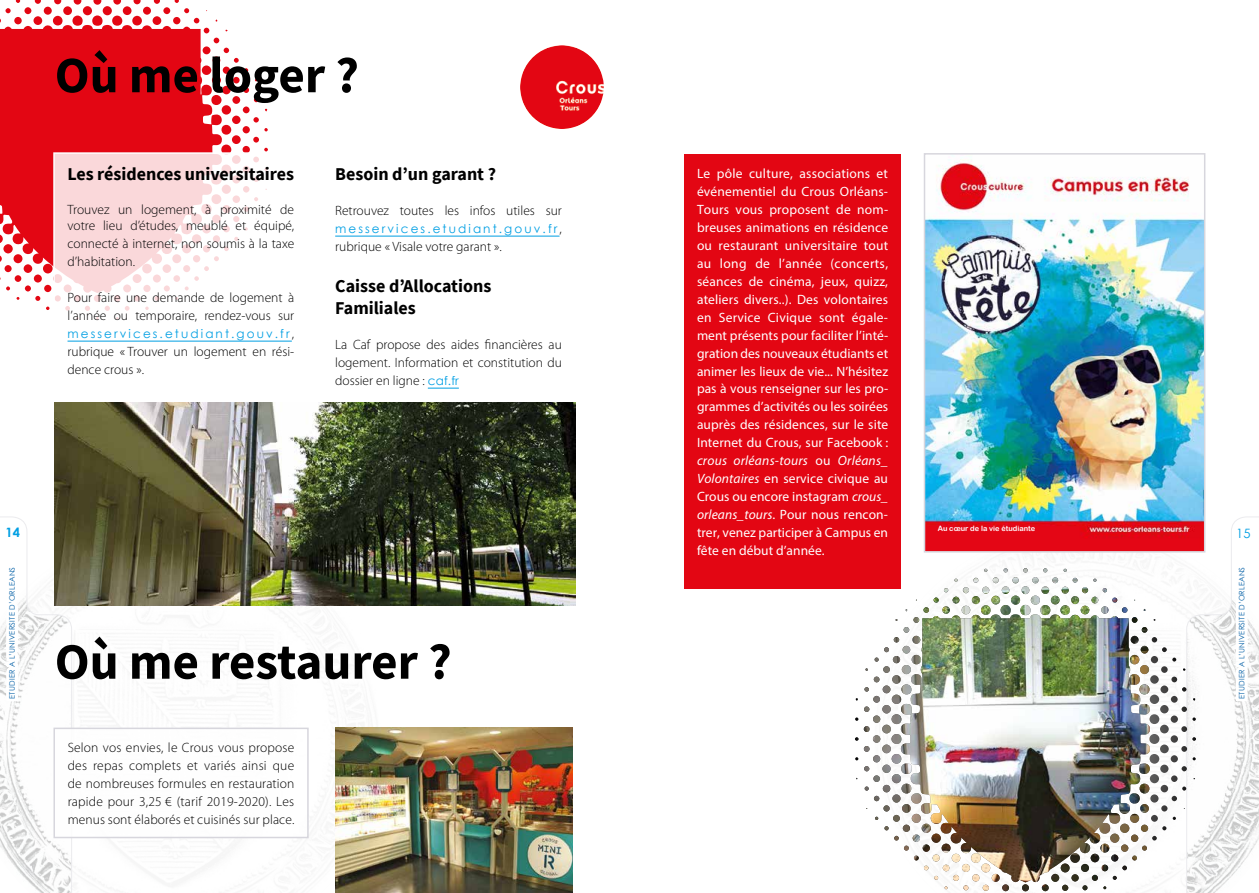
<style>
.page{position:relative;width:1259px;height:893px;background:#fff}
.page>*{position:absolute;margin:0;border:0;box-sizing:border-box;transform-origin:0 0}
.t1{font:700 51px "Source Sans Pro";color:#000}
.t2{font:700 18px/22.5px "Source Sans Pro";color:#000}
.t3{font:13.5px/18px "Myriad Pro";color:#fff;text-align:justify}
.t4{font:300 13.5px/18px "Myriad Pro";color:#000}
.t5{font:700 12.9px "Century Gothic";color:#009fe3}
.t6{font:12.9px "Century Gothic";color:#009fe3}
.t7{font:12px "Century Gothic";letter-spacing:.175em;color:#009fe3}
.t8{font:7.5px "Century Gothic";letter-spacing:.025em;color:#005ea5}
.t9{font:7.35px "Arial Rounded MT Bold";color:#fff}
.s1{font-family:"Myriad Pro";font-weight:300;font-size:13.5px;color:#000}
.s2{font-family:"Century Gothic";font-weight:400;font-size:12px;color:#009fe3}
.s3{font-style:italic}
</style>
<div class="page">
<img style="left:869px;top:579px;width:317px;height:313px">
<svg style="left:72px;top:605px;width:317px;height:234px"></svg>
<svg style="left:0;top:516px;width:72px;height:377px"></svg>
<svg style="left:1186px;top:516px;width:73px;height:377px"></svg>
<svg style="left:0;top:25px;width:223px;height:268px;background:#e51c28"></svg>
<div style="left:92px;top:15px;width:11px;height:11px;background:#e30613;border-radius:50%"></div>
<div style="left:72px;top:16px;width:11px;height:10px;background:#e30613;border-radius:50%"></div>
<div style="left:211px;top:95px;width:10px;height:10px;background:#e30613;border-radius:50%"></div>
<div style="left:112px;top:16px;width:10px;height:10px;background:#e30613;border-radius:50%"></div>
<div style="left:221px;top:145px;width:10px;height:10px;background:#e30613;border-radius:50%"></div>
<div style="left:221px;top:125px;width:10px;height:10px;background:#e30613;border-radius:50%"></div>
<div style="left:43px;top:264px;width:10px;height:9px;background:#e30613;border-radius:50%"></div>
<div style="left:53px;top:16px;width:10px;height:9px;background:#e30613;border-radius:50%"></div>
<div style="left:132px;top:16px;width:10px;height:9px;background:#e30613;border-radius:50%"></div>
<div style="left:202px;top:65px;width:9px;height:10px;background:#e30613;border-radius:50%"></div>
<div style="left:222px;top:105px;width:9px;height:10px;background:#e30613;border-radius:50%"></div>
<svg style="left:0;top:234px;width:3px;height:10px"></svg>
<div style="left:3px;top:244px;width:10px;height:9px;background:#e30613;border-radius:50%"></div>
<div style="left:83px;top:6px;width:9px;height:9px;background:#e30613;border-radius:50%"></div>
<div style="left:103px;top:6px;width:9px;height:9px;background:#e30613;border-radius:50%"></div>
<div style="left:212px;top:76px;width:9px;height:9px;background:#e30613;border-radius:50%"></div>
<div style="left:13px;top:254px;width:9px;height:9px;background:#e30613;border-radius:50%"></div>
<div style="left:63px;top:6px;width:9px;height:9px;background:#e30613;border-radius:50%"></div>
<div style="left:123px;top:6px;width:9px;height:9px;background:#e30613;border-radius:50%"></div>
<div style="left:232px;top:135px;width:9px;height:9px;background:#e30613;border-radius:50%"></div>
<div style="left:33px;top:16px;width:9px;height:9px;background:#e30613;border-radius:50%"></div>
<div style="left:153px;top:16px;width:8px;height:9px;background:#e30613;border-radius:50%"></div>
<div style="left:24px;top:264px;width:8px;height:9px;background:#e30613;border-radius:50%"></div>
<div style="left:222px;top:86px;width:9px;height:8px;background:#e30613;border-radius:50%"></div>
<div style="left:232px;top:116px;width:9px;height:8px;background:#e30613;border-radius:50%"></div>
<div style="left:34px;top:274px;width:8px;height:9px;background:#e30613;border-radius:50%"></div>
<div style="left:44px;top:7px;width:8px;height:8px;background:#e30613;border-radius:50%"></div>
<div style="left:143px;top:7px;width:8px;height:8px;background:#e30613;border-radius:50%"></div>
<svg style="left:93px;top:0;width:8px;height:5px"></svg>
<div style="left:232px;top:96px;width:8px;height:8px;background:#e30613;border-radius:50%"></div>
<svg style="left:113px;top:0;width:8px;height:5px"></svg>
<svg style="left:74px;top:0;width:7px;height:5px"></svg>
<div style="left:173px;top:17px;width:7px;height:7px;background:#e30613;border-radius:50%"></div>
<div style="left:242px;top:146px;width:8px;height:7px;background:#e30613;border-radius:50%"></div>
<svg style="left:0;top:255px;width:2px;height:7px"></svg>
<div style="left:242px;top:126px;width:8px;height:7px;background:#e30613;border-radius:50%"></div>
<div style="left:44px;top:285px;width:7px;height:7px;background:#e30613;border-radius:50%"></div>
<svg style="left:133px;top:0;width:8px;height:4px"></svg>
<svg style="left:54px;top:0;width:7px;height:4px"></svg>
<div style="left:5px;top:265px;width:7px;height:7px;background:#e30613;border-radius:50%"></div>
<div style="left:24px;top:7px;width:7px;height:7px;background:#e30613;border-radius:50%"></div>
<div style="left:163px;top:7px;width:7px;height:7px;background:#e30613;border-radius:50%"></div>
<div style="left:243px;top:106px;width:7px;height:7px;background:#e30613;border-radius:50%"></div>
<div style="left:15px;top:275px;width:6px;height:7px;background:#e30613;border-radius:50%"></div>
<div style="left:233px;top:77px;width:7px;height:7px;background:#e30613;border-radius:50%"></div>
<svg style="left:154px;top:0;width:6px;height:4px"></svg>
<svg style="left:35px;top:0;width:6px;height:4px"></svg>
<svg style="left:25px;top:285px;width:6px;height:7px"></svg>
<svg style="left:35px;top:296px;width:5px;height:5px"></svg>
<svg style="left:243px;top:87px;width:15px;height:15px"></svg>
<svg style="left:0;top:0;width:20px;height:24px"></svg>
<svg style="left:0;top:276px;width:10px;height:14px"></svg>
<svg style="left:253px;top:109px;width:15px;height:42px"></svg>
<svg style="left:175px;top:0;width:73px;height:72px"></svg>
<svg style="left:56px;top:155px;width:236px;height:187px"></svg>
<hr style="left:68px;top:341px;width:224px;height:1px;background:#009fe3">
<div style="left:53px;top:152px;width:255px;height:247px;border:2px solid #fff"></div>
<hr style="left:335px;top:236px;width:224px;height:1px;background:#009fe3">
<hr style="left:428px;top:388px;width:31px;height:1px;background:#009fe3">
<img style="left:520px;top:45px;width:84px;height:84px;border-radius:42px">
<img style="left:954px;top:568px;width:142px;height:26px">
<div style="left:684px;top:155px;width:217px;height:434px;background:#e30613"></div>
<img style="left:926px;top:161px;width:276px;height:389px">
<div style="left:923px;top:153px;width:282px;height:400px;border:2px solid #d7d6dd"></div>
<div style="left:54px;top:728px;width:254px;height:109px;background:#fff"></div>
<div style="left:53px;top:728px;width:256px;height:110px;border:2px solid #d7d6dd"></div>
<img style="left:54px;top:402px;width:521px;height:203px">
<img style="left:335px;top:728px;width:237px;height:165px">
<h1 class="t1" style="left:55px;top:41px;width:306px">Où me loger ?</h1>
<h2 class="t2" style="left:68px;top:163px;width:228px">Les résidences universitaires</h2>
<p class="t4" style="left:68px;top:201px;width:228px;line-height:16.5px">Trouvez un logement, à proximité de votre lieu d’études, meublé et équipé,</p>
<p class="t4" style="left:68px;top:234px;width:228px">connecté à internet, non soumis à la taxe d’habitation.</p>
<p class="t4" style="left:68px;top:288px;width:228px">Pour faire une demande de logement à l’année ou temporaire, rendez-vous sur</p>
<p class="t7" style="left:68px;top:325px;width:228px">messervices.etudiant.gouv.fr<span class="s1">,</span></p>
<p class="t4" style="left:68px;top:342px;width:228px">rubrique « Trouver un logement en rési&shy;dence crous ».</p>
<h2 class="t2" style="left:335px;top:163px;width:162px">Besoin d’un garant ?</h2>
<p class="t4" style="left:335px;top:201px;width:228px">Retrouvez toutes les infos utiles sur</p>
<p class="t7" style="left:335px;top:220px;width:228px">messervices.etudiant.gouv.fr<span class="s1">,</span></p>
<p class="t4" style="left:335px;top:237px;width:168px">rubrique « Visale votre garant ».</p>
<h2 class="t2" style="left:335px;top:274px;width:158px">Caisse d’Allocations<br>Familiales</h2>
<p class="t4" style="left:335px;top:335px;width:228px;text-align:justify">La Caf propose des aides financières au logement. Information et constitution du dossier en ligne : <span class="s2">caf.fr</span></p>
<p class="t3" style="left:697px;top:164px;width:193px">Le pôle culture, associations et événementiel du Crous Orléans-Tours vous proposent de nom&shy;breuses animations en résidence ou restaurant universitaire tout au long de l’année (concerts, séances de cinéma, jeux, quizz, ateliers divers..). Des volontaires en Service Civique sont égale&shy;ment présents pour faciliter l’inté&shy;gration des nouveaux étudiants et animer les lieux de vie... N’hésitez pas à vous renseigner sur les pro&shy;grammes d’activités ou les soirées auprès des résidences, sur le site Internet du Crous, sur Facebook : <span class="s3">crous orléans-tours</span> ou <span class="s3">Orléans_ Volontaires</span> en service civique au Crous ou encore instagram <span class="s3">crous_ orleans_tours</span>. Pour nous rencon&shy;trer, venez participer à Campus en fête en début d’année.</p>
<p class="t9" style="left:937px;top:524px;width:99px">Au cœur de la vie étudiante</p>
<p class="t5" style="left:6px;top:523px;width:16px">14</p>
<p class="t6" style="left:1236px;top:525px;width:16px">15</p>
<p class="t8" style="left:7px;top:699px;width:133px;rotate:-90deg">ETUDIER A L’UNIVERSITE D’ORLEANS</p>
<p class="t8" style="left:1236px;top:699px;width:133px;rotate:-90deg">ETUDIER A L’UNIVERSITE D’ORLEANS</p>
<h1 class="t1" style="left:55px;top:627px;width:398px">Où me restaurer ?</h1>
<p class="t4" style="left:68px;top:738px;width:228px;text-align:justify">Selon vos envies, le Crous vous propose des repas complets et variés ainsi que de nombreuses formules en restauration rapide pour 3,25 € (tarif 2019-2020). Les menus sont élaborés et cuisinés sur place.</p>
</div>
